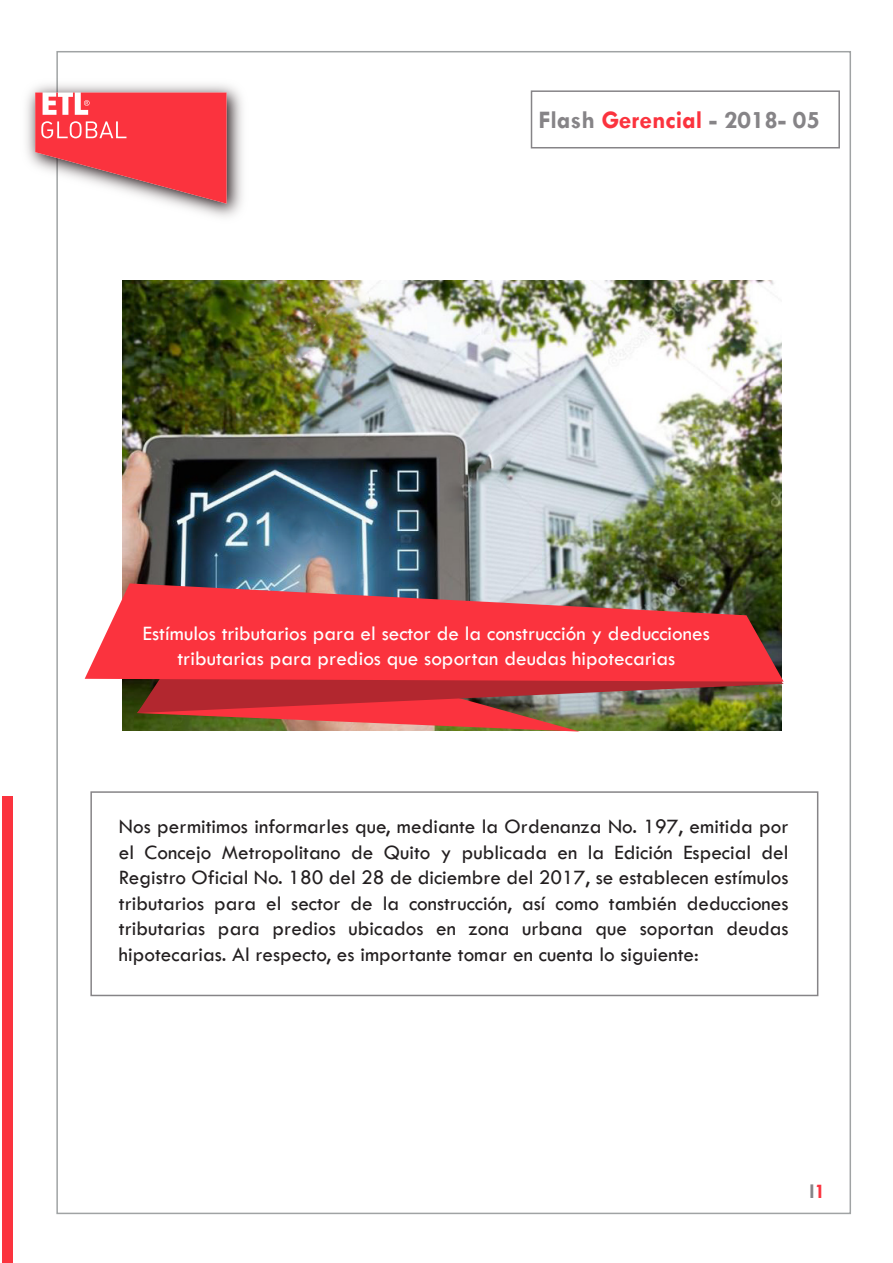
<style>
.page{position:relative;width:893px;height:1263px;background:#fff}
.page>*{position:absolute;margin:0;border:0;box-sizing:border-box;transform-origin:0 0}
.t1{font:700 25.5px "Tw Cen";color:#868487}
.t2{font:21.15px/25.5px "Tw Cen";color:#231f20;text-align:justify}
.t3{font:21.15px/25.5px "Tw Cen";color:#fff;text-align:center}
.t4{font:700 21.15px "Tw Cen";color:#868487;scale:.93 1}
.s1{color:#fb333e}
</style>
<div class="page">
<div style="left:90px;top:791px;width:728px;height:205px;background:#fff;border:2px solid #868487"></div>
<div style="left:531px;top:90px;width:309px;height:58px;background:#fff;border:2px solid #868487"></div>
<div style="left:2px;top:797px;width:11px;height:466px;background:#fb333e"></div>
<img style="left:26px;top:76px;width:217px;height:153px">
<svg style="left:35px;top:93px;width:192px;height:111px"></svg>
<img style="left:123px;top:280px;width:658px;height:450px">
<svg style="left:137px;top:713px;width:443px;height:19px;background:#b5644b"></svg>
<img style="left:137px;top:682px;width:647px;height:31px">
<svg style="left:85px;top:583px;width:699px;height:99px;background:#de444b"></svg>
<p class="t1" style="left:538px;top:105px;width:283px">Flash <span class="s1">Gerencial</span> - 2018- 05</p>
<p class="t3" style="left:143px;top:620px;width:568px">Estímulos tributarios para el sector de la construcción y deducciones tributarias para predios que soportan deudas hipotecarias</p>
<p class="t2" style="left:119px;top:814px;width:671px">Nos permitimos informarles que, mediante la Ordenanza No. 197, emitida por el Concejo Metropolitano de Quito y publicada en la Edición Especial del Registro Oficial No. 180 del 28 de diciembre del 2017, se establecen estímulos tributarios para el sector de la construcción, así como también deducciones tributarias para predios ubicados en zona urbana que soportan deudas hipotecarias. Al respecto, es importante tomar en cuenta lo siguiente:</p>
<p class="t4" style="left:810px;top:1178px;width:18px">I<span class="s1">1</span></p>
</div>
